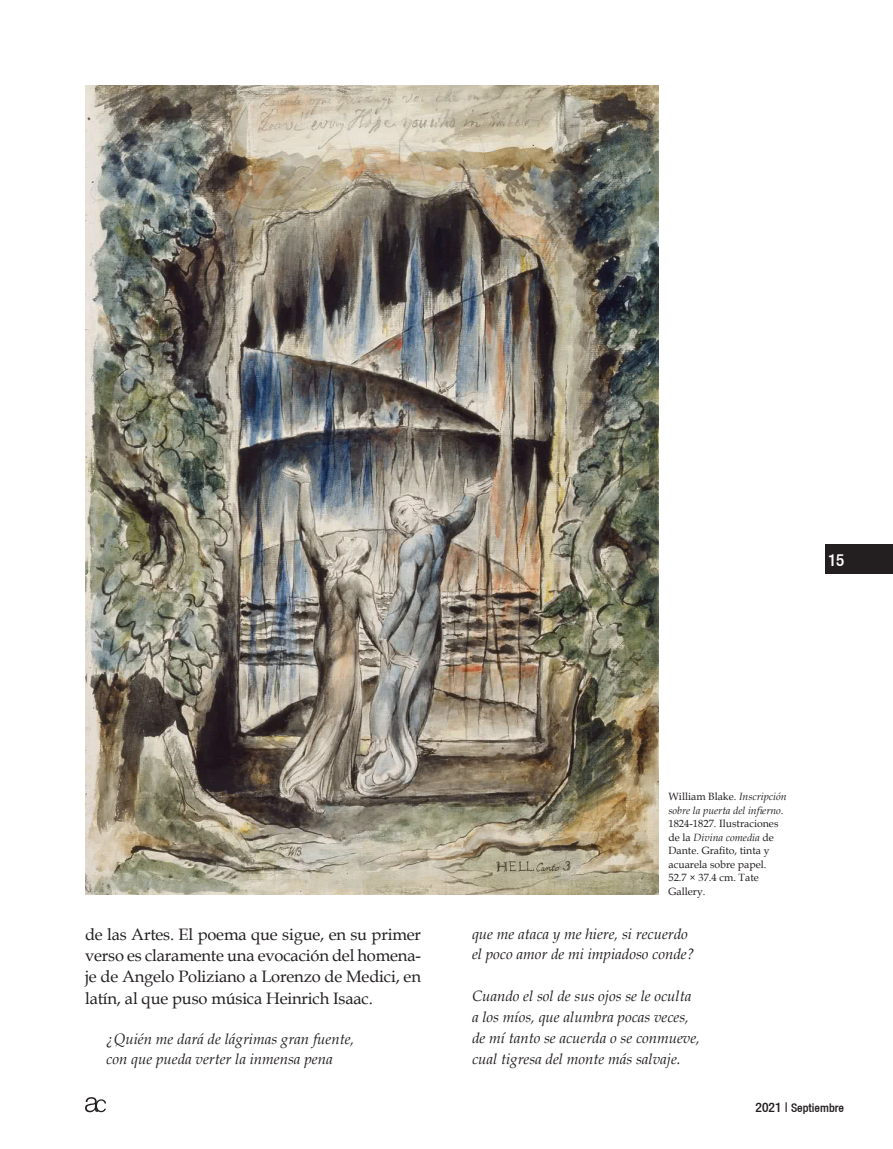
<style>
.page{position:relative;width:893px;height:1149px;background:#fff}
.page>*{position:absolute;margin:0;border:0;box-sizing:border-box;transform-origin:0 0}
.t1{font:500 condensed 16.95px "Helvetica 67";color:#fff}
.c_de_texto{font:16.5px/21.3px "Book Antiqua";letter-spacing:-.01em;color:#231f20;text-align:justify}
.cita{font:italic 15px/20.9px "Book Antiqua";color:#231f20}
.t2{font:500 condensed 12px "Helvetica 67";color:#231f20}
.tit_figura{font:10.5px/13.5px "Book Antiqua";color:#231f20}
.s1{font-style:italic}
.s2{font-size:13.5px}
</style>
<div class="page">
<div style="left:825px;top:544px;width:68px;height:29px;background:#231f20"></div>
<svg style="left:85px;top:1097px;width:21px;height:14px"></svg>
<img style="left:85px;top:85px;width:573px;height:809px">
<p class="t1" style="left:828px;top:549px;width:18px">15</p>
<p class="c_de_texto" style="left:85px;top:922px;width:337px">de las Artes. El poema que sigue, en su primer verso es claramente una evocación del homena&shy;je de Angelo Poliziano a Lorenzo de Medici, en latín, al que puso música Heinrich Isaac.</p>
<p class="cita" style="left:106px;top:1028px;width:249px;line-height:19.5px">¿Quién me dará de lágrimas gran fuente, con que pueda verter la inmensa pena</p>
<p class="tit_figura" style="left:668px;top:789px;width:120px">William Blake. <span class="s1">Inscripción sobre la puerta del infierno</span>.<br>1824-1827. Ilustraciones de la <span class="s1">Divina comedia</span> de<br>Dante. Grafito, tinta y acuarela sobre papel.<br>52.7 × 37.4 cm. Tate<br>Gallery.</p>
<p class="cita" style="left:472px;top:922px;width:224px">que me ataca y me hiere, si recuerdo el poco amor de mi impiadoso conde?</p>
<p class="cita" style="left:472px;top:985px;width:230px">Cuando el sol de sus ojos se le oculta a los míos, que alumbra pocas veces, de mí tanto se acuerda o se conmueve, cual tigresa del monte más salvaje.</p>
<p class="t2" style="left:756px;top:1100px;width:90px"><span class="s2">2021 |</span> Septiembre</p>
</div>
